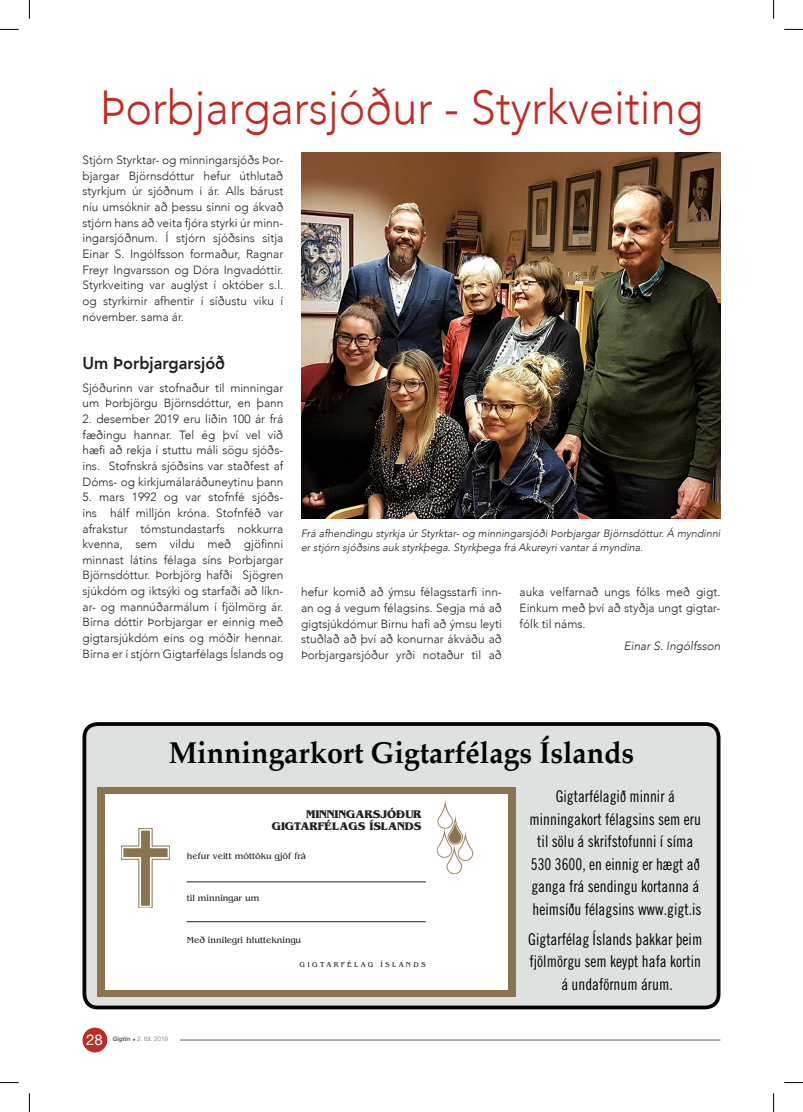
<style>
.page{position:relative;width:803px;height:1112px;background:#fff}
.page>*{position:absolute;margin:0;border:0;box-sizing:border-box;transform-origin:0 0}
.t1{font:300 47.75px "Avenir";color:#bf2c25;scale:.94 1}
.t2{font:700 30px "Palatino";color:#010203;scale:.95 1}
.t3{font:800 17.25px "Avenir";color:#231f20;scale:.94 1}
.t4{font:16.25px/22.5px "Trade Gothic Cond Eighteen";color:#010203;text-align:center;scale:.95 1}
.t5{font:15px "Helvetica Neue";color:#fff}
.t6{font:300 11.88px/15.6px "Avenir";color:#231f20;text-align:justify}
.t7{font:italic 300 11.88px "Avenir";color:#231f20}
.t8{font:700 11.62px/12px "Benguiat";color:#231f20;text-align:right}
.t9{font:italic 300 10.62px/14.4px "Avenir";color:#231f20}
.t10{font:9.12px "Benguiat";color:#231f20}
.t11{font:7.38px "Benguiat";letter-spacing:.32em;color:#231f20}
.t12{font:300 6.25px "Helvetica Neue";color:#636466}
.s1{font-weight:700;font-style:italic}
.s2{font-weight:700}
</style>
<div class="page">
<div style="left:83px;top:1027px;width:24px;height:25px;background:#bf2c25;border-radius:50%"></div>
<hr style="left:180px;top:1039px;width:540px;height:1px;background:#636466">
<img style="left:301px;top:152px;width:419px;height:366px">
<svg style="left:83px;top:722px;width:637px;height:287px;background:#cfd0d0"></svg>
<div style="left:97px;top:787px;width:418px;height:209px;background:#89744f"></div>
<div style="left:105px;top:794px;width:402px;height:195px;background:#fff"></div>
<svg style="left:121px;top:828px;width:49px;height:79px"></svg>
<img style="left:437px;top:800px;width:36px;height:74px">
<hr style="left:187px;top:881px;width:239px;height:1px;background:#231f20">
<hr style="left:187px;top:921px;width:239px;height:1px;background:#231f20">
<svg style="left:515px;top:996px;width:7px;height:8px"></svg>
<svg style="left:0;top:29px;width:19px;height:1px"></svg>
<svg style="left:784px;top:29px;width:19px;height:1px"></svg>
<svg style="left:0;top:1082px;width:19px;height:1px"></svg>
<svg style="left:784px;top:1082px;width:19px;height:1px"></svg>
<svg style="left:29px;top:0;width:1px;height:19px"></svg>
<svg style="left:29px;top:1093px;width:1px;height:18px"></svg>
<svg style="left:773px;top:0;width:1px;height:19px"></svg>
<svg style="left:773px;top:1093px;width:1px;height:18px"></svg>
<h1 class="t1" style="left:100px;top:79px;width:644px">Þorbjargarsjóður - Styrkveiting</h1>
<p class="t6" style="left:83px;top:152px;width:202px">Stjórn Styrktar- og minningarsjóðs Þor&shy;bjargar Björnsdóttur hefur úthlutað styrkjum úr sjóðnum í ár. Alls bárust níu umsóknir að þessu sinni og ákvað stjórn hans að veita fjóra styrki úr minn&shy;ingarsjóðnum. Í stjórn sjóðsins sitja Einar S. Ingólfsson formaður, Ragnar Freyr Ingvarsson og Dóra Ingvadóttir.<br>Styrkveiting var auglýst í október s.l. og styrkirnir afhentir í síðustu viku í nóvember. sama ár.</p>
<h3 class="t3" style="left:83px;top:349px;width:153px">Um Þorbjargarsjóð</h3>
<p class="t6" style="left:83px;top:380px;width:202px">Sjóðurinn var stofnaður til minningar um Þorbjörgu Björnsdóttur, en þann</p>
<p class="t6" style="left:83px;top:411px;width:202px">2. desember 2019 eru liðin 100 ár frá fæðingu hannar. Tel ég því vel við hæfi að rekja í stuttu máli sögu sjóðs&shy;ins. Stofnskrá sjóðsins var staðfest af Dóms- og kirkjumálaráðuneytinu þann</p>
<p class="t6" style="left:83px;top:489px;width:202px">5. mars 1992 og var stofnfé sjóðs&shy;ins hálf milljón króna. Stofnféð var afrakstur tómstundastarfs nokkurra kvenna, sem vildu með gjöfinni minnast látins félaga síns Þorbjargar Björnsdóttur. Þorbjörg hafði Sjögren sjúkdóm og iktsýki og starfaði að líkn&shy;ar- og mannúðarmálum í fjölmörg ár.<br>Birna dóttir Þorbjargar er einnig með gigtarsjúkdóm eins og móðir hennar.<br>Birna er í stjórn Gigtarfélags Íslands og</p>
<p class="t9" style="left:301px;top:526px;width:421px">Frá afhendingu styrkja úr Styrktar- og minningarsjóði Þorbjargar Björnsdóttur. Á myndinni er stjórn sjóðsins auk styrkþega. Styrkþega frá Akureyri vantar á myndina.</p>
<p class="t6" style="left:301px;top:584px;width:202px">hefur komið að ýmsu félagsstarfi inn&shy;an og á vegum félagsins. Segja má að gigtsjúkdómur Birnu hafi að ýmsu leyti stuðlað að því að konurnar ákváðu að Þorbjargarsjóður yrði notaður til að</p>
<p class="t6" style="left:520px;top:584px;width:202px">auka velfarnað ungs fólks með gigt.<br>Einkum með því að styðja ungt gigtar&shy;fólk til náms.</p>
<p class="t7" style="left:624px;top:639px;width:98px">Einar S. Ingólfsson</p>
<h2 class="t2" style="left:169px;top:727px;width:491px">Minningarkort Gigtarfélags Íslands</h2>
<p class="t8" style="left:272px;top:808px;width:151px">MINNINGARSJÓÐUR<br>GIGTARFÉLAGS ÍSLANDS</p>
<p class="t10" style="left:187px;top:850px;width:121px">hefur veitt móttöku gjöf frá</p>
<p class="t10" style="left:187px;top:892px;width:74px">til minningar um</p>
<p class="t10" style="left:187px;top:934px;width:116px">Með innilegri hluttekningu</p>
<p class="t11" style="left:299px;top:959px;width:128px">GIGTARFÉLAG ÍSLANDS</p>
<h3 class="t4" style="left:530px;top:784px;width:182px">Gigtarfélagið minnir á minningakort félagsins sem eru til sölu á skrifstofunni í síma<br>530 3600, en einnig er hægt að ganga frá sendingu kortanna á heimsíðu félagsins www.gigt.is</h3>
<h3 class="t4" style="left:528px;top:927px;width:185px">Gigtarfélag Íslands þakkar þeim fjölmörgu sem keypt hafa kortin á undaförnum árum.</h3>
<p class="t5" style="left:86px;top:1028px;width:18px">28</p>
<p class="t12" style="left:113px;top:1034px;width:57px"><span class="s1">Gigtin</span> <span class="s2">•</span> 2. tbl. 2019</p>
</div>
